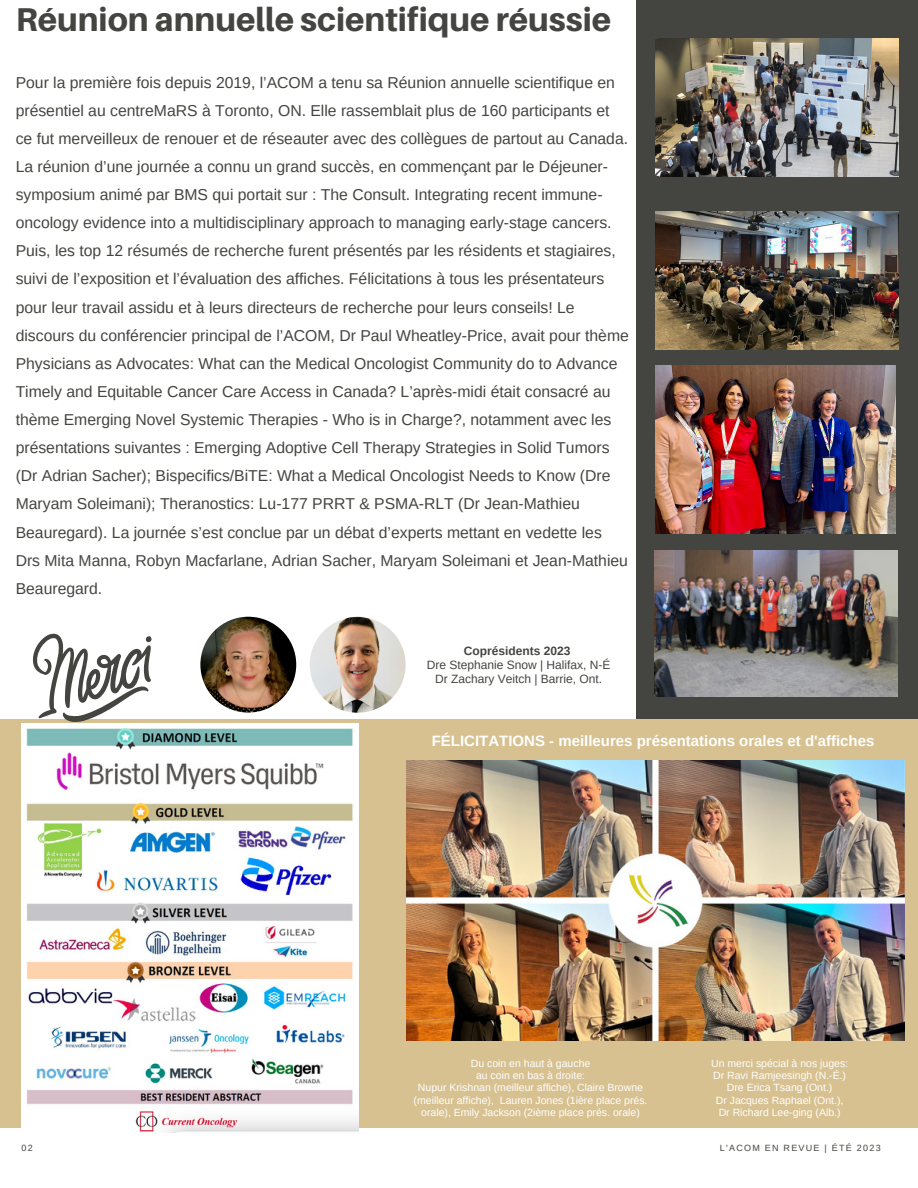
<style>
.page{position:relative;width:918px;height:1188px;background:#fff}
.page>*{position:absolute;margin:0;border:0;box-sizing:border-box;transform-origin:0 0}
.t1{font:800 33px "Aileron";color:#444440}
.t2{font:15.75px/28.2px "Arimo";color:#444440}
.t3{font:700 15px "Arimo";color:#fff}
.t4{font:12px "Arimo";color:#444440}
.t5{font:700 12px "Arimo";color:#444440}
.t6{font:10.5px/12.3px "Arimo";color:#fff;text-align:center}
.t7{font:9px "Arimo";letter-spacing:.14em;color:#444440}
</style>
<div class="page">
<div style="left:636px;top:0;width:282px;height:834px;background:#444440"></div>
<div style="left:0;top:719px;width:918px;height:409px;background:#d7c190"></div>
<img style="left:21px;top:724px;width:338px;height:408px">
<img style="left:406px;top:760px;width:498px;height:280px">
<img style="left:655px;top:39px;width:243px;height:137px">
<img style="left:655px;top:212px;width:243px;height:137px">
<img style="left:654px;top:551px;width:243px;height:145px">
<img style="left:200px;top:617px;width:96px;height:96px;border-radius:50%">
<img style="left:310px;top:617px;width:96px;height:96px;border-radius:50%">
<img style="left:655px;top:365px;width:241px;height:169px">
<svg style="left:32px;top:633px;width:120px;height:89px"></svg>
<p class="t1" style="left:16px;top:-1px;width:597px">Réunion annuelle scientifique réussie</p>
<p class="t2" style="left:16px;top:68px;width:615px">Pour la première fois depuis 2019, l’ACOM a tenu sa Réunion annuelle scientifique en présentiel au centreMaRS à Toronto, ON. Elle rassemblait plus de 160 participants et ce fut merveilleux de renouer et de réseauter avec des collègues de partout au Canada.<br>La réunion d’une journée a connu un grand succès, en commençant par le Déjeuner&shy;symposium animé par BMS qui portait sur : The Consult. Integrating recent immune&shy;oncology evidence into a multidisciplinary approach to managing early-stage cancers.<br>Puis, les top 12 résumés de recherche furent présentés par les résidents et stagiaires, suivi de l’exposition et l’évaluation des affiches. Félicitations à tous les présentateurs pour leur travail assidu et à leurs directeurs de recherche pour leurs conseils! Le discours du conférencier principal de l’ACOM, Dr Paul Wheatley-Price, avait pour thème Physicians as Advocates: What can the Medical Oncologist Community do to Advance Timely and Equitable Cancer Care Access in Canada? L’après-midi était consacré au thème Emerging Novel Systemic Therapies - Who is in Charge?, notamment avec les présentations suivantes : Emerging Adoptive Cell Therapy Strategies in Solid Tumors (Dr Adrian Sacher); Bispecifics/BiTE: What a Medical Oncologist Needs to Know (Dre Maryam Soleimani); Theranostics: Lu-177 PRRT &amp; PSMA-RLT (Dr Jean-Mathieu Beauregard). La journée s’est conclue par un débat d’experts mettant en vedette les Drs Mita Manna, Robyn Macfarlane, Adrian Sacher, Maryam Soleimani et Jean-Mathieu Beauregard.</p>
<p class="t5" style="left:464px;top:644px;width:108px">Coprésidents 2023</p>
<p class="t4" style="left:427px;top:658px;width:185px">Dre Stephanie Snow | Halifax, N-É</p>
<p class="t4" style="left:435px;top:672px;width:169px">Dr Zachary Veitch | Barrie, Ont.</p>
<p class="t3" style="left:432px;top:732px;width:444px">FÉLICITATIONS - meilleures présentations orales et d'affiches</p>
<p class="t6" style="left:471px;top:1057px;width:121px">Du coin en haut à gauche</p>
<p class="t6" style="left:476px;top:1069px;width:111px">au coin en bas à droite:</p>
<p class="t6" style="left:414px;top:1082px;width:235px">Nupur Krishnan (meilleur affiche), Claire Browne (meilleur affiche), Lauren Jones (1ière place prés. orale), Emily Jackson (2ième place prés. orale)</p>
<p class="t6" style="left:711px;top:1057px;width:139px">Un merci spécial à nos juges:</p>
<p class="t6" style="left:713px;top:1069px;width:134px">Dr Ravi Ramjeesingh (N.-É.)</p>
<p class="t6" style="left:727px;top:1082px;width:107px">Dre Erica Tsang (Ont.)</p>
<p class="t6" style="left:716px;top:1094px;width:129px">Dr Jacques Raphael (Ont.),</p>
<p class="t6" style="left:719px;top:1106px;width:123px">Dr Richard Lee-ging (Alb.)</p>
<p class="t7" style="left:21px;top:1143px;width:13px">02</p>
<p class="t7" style="left:720px;top:1143px;width:162px">L'ACOM EN REVUE | ÉTÉ 2023</p>
</div>
